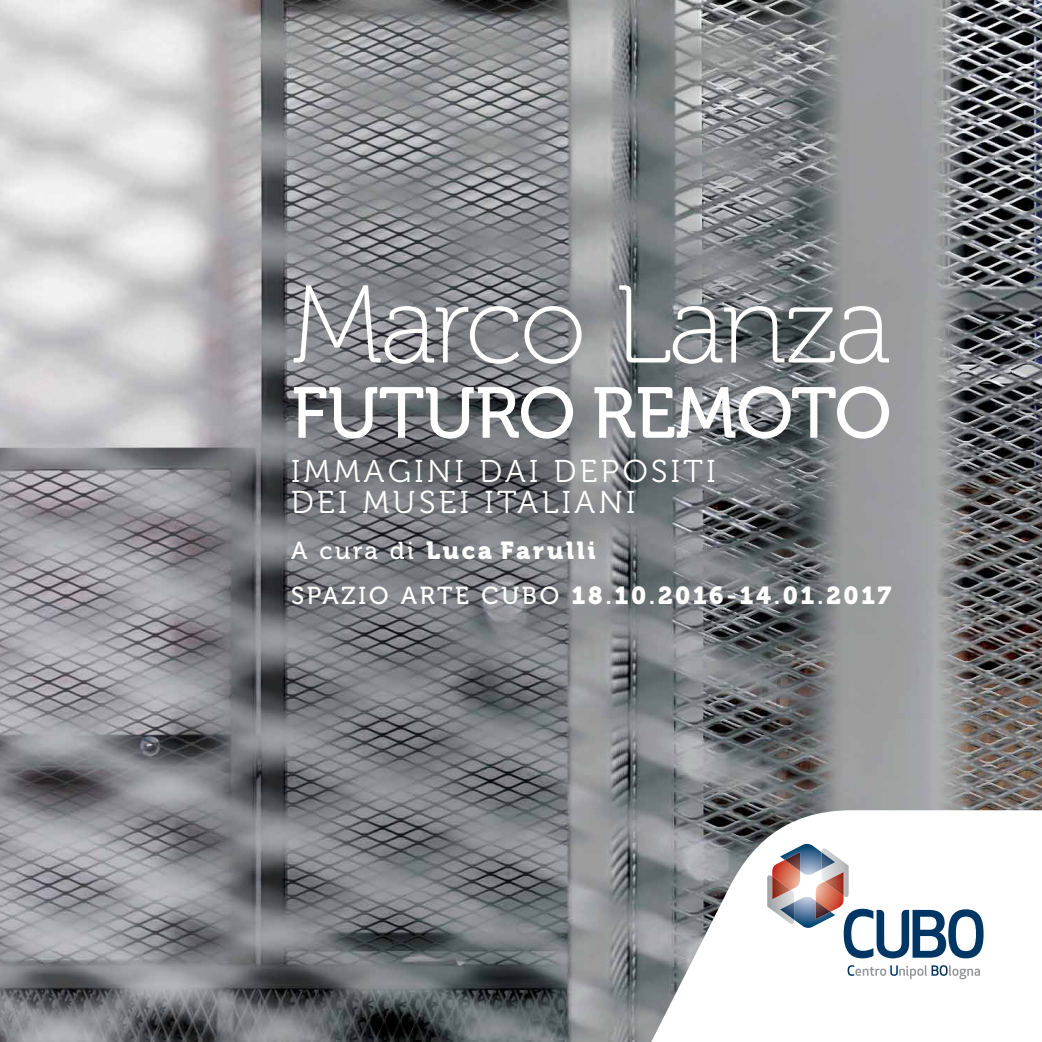
<style>
.page{position:relative;width:1042px;height:1042px;background:#fff}
.page>*{position:absolute;margin:0;border:0;box-sizing:border-box;transform-origin:0 0}
.t1{font:110.25px "Museo 100";letter-spacing:-.03em;color:#fff}
.t2{font:71.75px "Museo 500";letter-spacing:-.01em;color:#fff}
.t3{font:31.5px/31.5px "Museo 300";letter-spacing:.11em;color:#fff}
.t4{font:24.5px/45.5px "Museo 900";letter-spacing:.105em;color:#fff}
.s1{font-family:"Museo 500"}
.s2{font-family:"Museo 700"}
</style>
<div class="page">
<img style="left:0;top:0;width:1042px;height:1042px">
<svg style="left:632px;top:810px;width:410px;height:232px"></svg>
<svg style="left:847px;top:965px;width:133px;height:14px"></svg>
<svg style="left:767px;top:844px;width:216px;height:114px"></svg>
<img style="left:824px;top:872px;width:19px;height:23px">
<img style="left:816px;top:901px;width:14px;height:18px">
<h1 class="t1" style="left:291px;top:266px;width:602px">Marco Lanza</h1>
<h2 class="t2" style="left:291px;top:374px;width:602px">FUTURO REMOTO</h2>
<p class="t3" style="left:291px;top:455px;width:426px">IMMAGINI DAI DEPOSITI<br>DEI MUSEI ITALIANI</p>
<p class="t4" style="left:291px;top:527px;width:602px"><span class="s1">A cura di</span> Luca Farulli<br><span class="s1">SPAZIO ARTE CUBO</span> 18<span class="s2">.</span>10<span class="s2">.</span>2016<span class="s2">-</span>14<span class="s2">.</span>01<span class="s2">.</span>2017</p>
</div>
